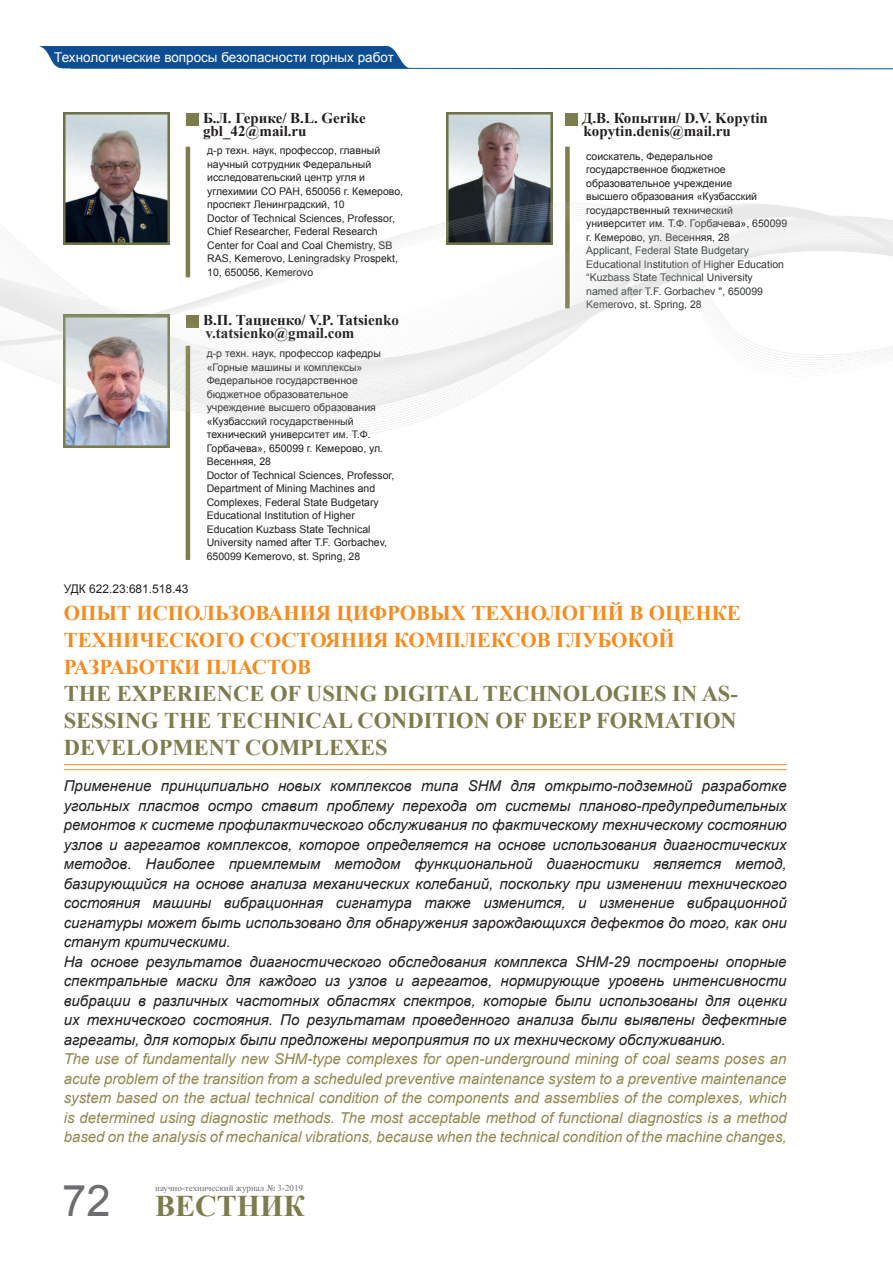
<style>
.page{position:relative;width:893px;height:1263px;background:#fff}
.page>*{position:absolute;margin:0;border:0;box-sizing:border-box;transform-origin:0 0}
.t1{font:43.5px "Arial";color:#6c6d70}
.t2{font:700 30px "Times New Roman";color:#7d7c4c}
.t3{font:700 22.5px/27px "Times New Roman";color:#7d7c4c;text-align:justify}
.t4{font:700 21px/27px "Times New Roman";color:#f68b1f}
.t5{font:italic 15px/19.5px "Arial";color:#231f20}
.t6{font:italic 15px/19.5px "Arial";color:#92884f;text-align:justify}
.t7{font:700 15px/13.5px "Times New Roman";color:#231f20}
.t8{font:13.5px "Arial";color:#fff}
.t9{font:12px "Arial";letter-spacing:-.005em;color:#231f20}
.t10{font:10.5px/13.5px "Arial";color:#231f20}
.t11{font:10.5px/13.5px "Arial";color:#333739}
.t12{font:9px "Times New Roman";color:#6c6d70}
</style>
<div class="page">
<img style="left:38px;top:46px;width:369px;height:23px">
<svg style="left:69px;top:67px;width:824px;height:3px"></svg>
<hr style="left:64px;top:764px;width:723px;height:1px;background:#f68b1f">
<hr style="left:64px;top:769px;width:723px;height:1px;background:#f68b1f">
<hr style="left:186px;top:346px;width:4px;height:214px;background:#7d7c4c">
<img style="left:0;top:112px;width:893px;height:426px">
<p class="t8" style="left:54px;top:48px;width:341px">Технологические вопросы безопасности горных работ</p>
<p class="t7" style="left:203px;top:111px;width:164px">Б.Л. Герике/ B.L. Gerike gbl_42@mail.ru</p>
<p class="t10" style="left:207px;top:144px;width:197px">д-р техн. наук, профессор, главный научный сотрудник Федеральный исследовательский центр угля и углехимии СО РАН, 650056 г. Кемерово, проспект Ленинградский, 10<br>Doctor of Technical Sciences, Professor, Chief Researcher, Federal Research Center for Coal and Coal Chemistry, SB RAS, Kemerovo, Leningradsky Prospekt, 10, 650056, Kemerovo</p>
<p class="t7" style="left:203px;top:313px;width:197px">В.П. Тациенко/ V.P. Tatsienko v.tatsienko@gmail.com</p>
<p class="t10" style="left:207px;top:347px;width:189px">д-р техн. наук, профессор кафедры «Горные машины и комплексы»<br>Федеральное государственное бюджетное образовательное учреждение высшего образования «Кузбасский государственный технический университет им. Т.Ф.<br>Горбачева», 650099 г. Кемерово, ул.<br>Весенняя, 28<br>Doctor of Technical Sciences, Professor,<br>Department of Mining Machines and<br>Complexes, Federal State Budgetary<br>Educational Institution of Higher<br>Education Kuzbass State Technical<br>University named after T.F. Gorbachev,<br>650099 Kemerovo, st. Spring, 28</p>
<p class="t7" style="left:582px;top:111px;width:187px">Д.В. Копытин/ D.V. Kopytin kopytin.denis@mail.ru</p>
<p class="t10" style="left:586px;top:149px;width:202px">соискатель, Федеральное государственное бюджетное образовательное учреждение<br>высшего образования «Кузбасский государственный технический университет им. Т.Ф. Горбачева», 650099 г. Кемерово, ул. Весенняя, 28</p>
<p class="t11" style="left:586px;top:244px;width:199px">Applicant, Federal State Budgetary Educational Institution of Higher Education “Kuzbass State Technical University named after T.F. Gorbachev ", 650099<br>Kemerovo, st. Spring, 28</p>
<p class="t9" style="left:64px;top:580px;width:126px">УДК 622.23:681.518.43</p>
<h3 class="t4" style="left:64px;top:598px;width:679px">ОПЫТ ИСПОЛЬЗОВАНИЯ ЦИФРОВЫХ ТЕХНОЛОГИЙ В ОЦЕНКЕ<br>ТЕХНИЧЕСКОГО СОСТОЯНИЯ КОМПЛЕКСОВ ГЛУБОКОЙ<br>РАЗРАБОТКИ ПЛАСТОВ</h3>
<h3 class="t3" style="left:64px;top:679px;width:676px">THE EXPERIENCE OF USING DIGITAL TECHNOLOGIES IN AS-SESSING THE TECHNICAL CONDITION OF DEEP FORMATION DEVELOPMENT COMPLEXES</h3>
<p class="t5" style="left:64px;top:776px;width:724px">Применение принципиально новых комплексов типа SHM для открыто-подземной разработке угольных пластов остро ставит проблему перехода от системы планово-предупредительных ремонтов к системе профилактического обслуживания по фактическому техническому состоянию узлов и агрегатов комплексов, которое определяется на основе использования диагностических методов. Наиболее приемлемым методом функциональной диагностики является метод, базирующийся на основе анализа механических колебаний, поскольку при изменении технического состояния машины вибрационная сигнатура также изменится, и изменение вибрационной сигнатуры может быть использовано для обнаружения зарождающихся дефектов до того, как они станут критическими.<br>На основе результатов диагностического обследования комплекса SHM-29 построены опорные спектральные маски для каждого из узлов и агрегатов, нормирующие уровень интенсивности вибрации в различных частотных областях спектров, которые были использованы для оценки их технического состояния. По результатам проведенного анализа были выявлены дефектные агрегаты, для которых были предложены мероприятия по их техническому обслуживанию.</p>
<p class="t6" style="left:64px;top:1049px;width:724px">The use of fundamentally new SHM-type complexes for open-underground mining of coal seams poses an acute problem of the transition from a scheduled preventive maintenance system to a preventive maintenance system based on the actual technical condition of the components and assemblies of the complexes, which is determined using diagnostic methods. The most acceptable method of functional diagnostics is a method based on the analysis of mechanical vibrations, because when the technical condition of the machine changes,</p>
<h1 class="t1" style="left:62px;top:1172px;width:50px">72</h1>
<p class="t12" style="left:155px;top:1181px;width:149px">научно-технический журнал № 3-2019</p>
<h2 class="t2" style="left:155px;top:1185px;width:152px">ВЕСТНИК</h2>
</div>
